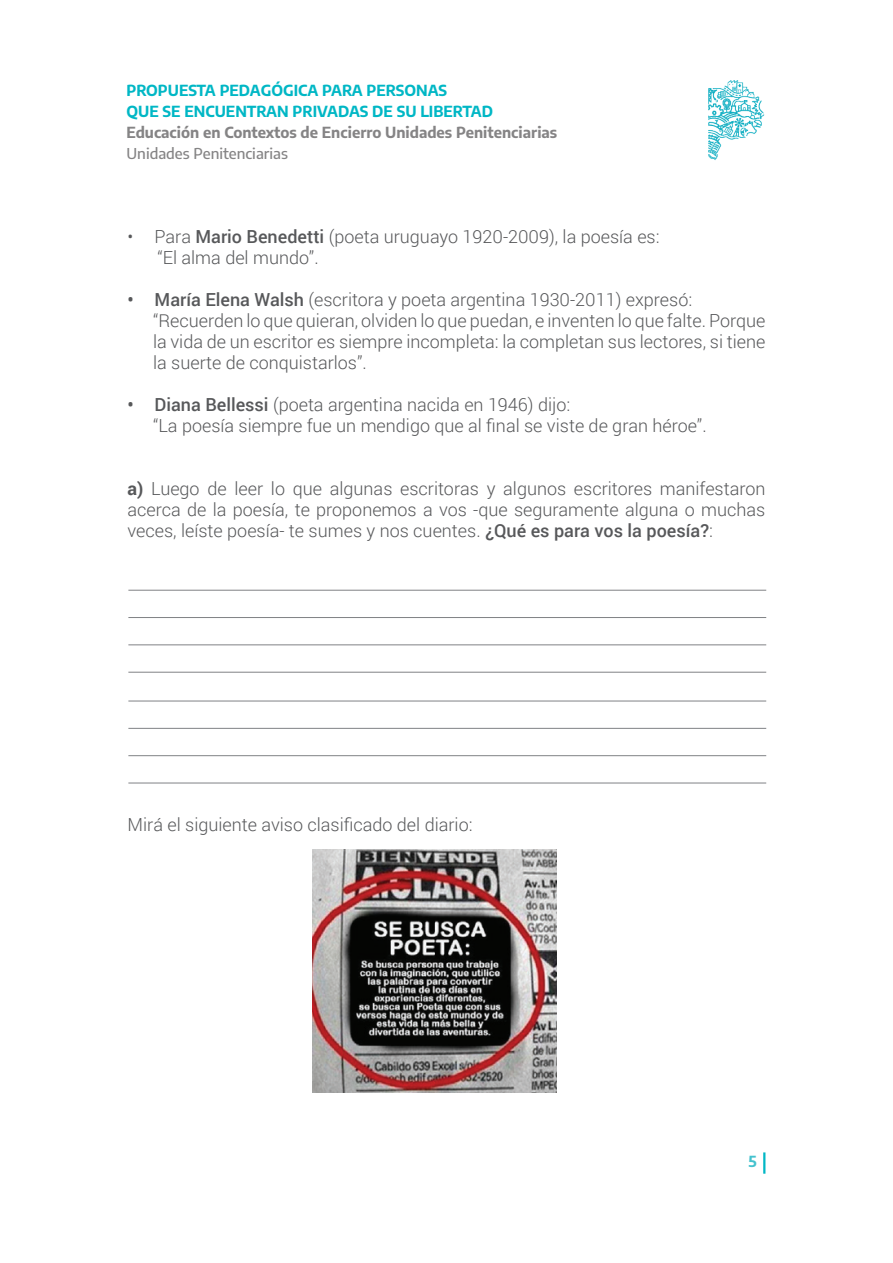
<style>
.page{position:relative;width:893px;height:1263px;background:#fff}
.page>*{position:absolute;margin:0;border:0;box-sizing:border-box;transform-origin:0 0}
.t1{font:300 18px/21px "Roboto";color:#57585a}
.t2{font:700 15px/21px "Encode Sans";color:#00b7c5}
.t3{font:700 15px "Encode Sans";color:#858485}
.t4{font:500 15px "Encode Sans";color:#858485}
.t5{font:700 15px "Encode Sans";color:#44c2ce}
.s1{font-weight:500}
.s2{font-weight:700}
</style>
<div class="page">
<img style="left:708px;top:81px;width:57px;height:79px">
<hr style="left:763px;top:1152px;width:2px;height:22px;background:#00b7c5">
<hr style="left:128px;top:672px;width:638px;height:1px;background:#808285">
<hr style="left:128px;top:645px;width:638px;height:1px;background:#808285">
<hr style="left:128px;top:617px;width:638px;height:1px;background:#808285">
<hr style="left:128px;top:590px;width:638px;height:1px;background:#808285">
<hr style="left:128px;top:783px;width:638px;height:1px;background:#808285">
<hr style="left:128px;top:755px;width:638px;height:1px;background:#808285">
<hr style="left:128px;top:728px;width:638px;height:1px;background:#808285">
<hr style="left:128px;top:701px;width:638px;height:1px;background:#808285">
<img style="left:313px;top:849px;width:243px;height:244px">
<p class="t2" style="left:126px;top:79px;width:368px">PROPUESTA PEDAGÓGICA PARA PERSONAS<br>QUE SE ENCUENTRAN PRIVADAS DE SU LIBERTAD</p>
<p class="t3" style="left:126px;top:121px;width:432px">Educación en Contextos de Encierro Unidades Penitenciarias</p>
<p class="t4" style="left:126px;top:143px;width:163px">Unidades Penitenciarias</p>
<p class="t1" style="left:157px;top:226px;width:504px;text-indent:-30px">• Para <span class="s1">Mario Benedetti</span> (poeta uruguayo 1920-2009), la poesía es: “El alma del mundo”.</p>
<p class="t1" style="left:153px;top:289px;width:614px;text-indent:-26px"><span class="s1">• María Elena Walsh</span> (escritora y poeta argentina 1930-2011) expresó: “Recuerden lo que quieran, olviden lo que puedan, e inventen lo que falte. Porque la vida de un escritor es siempre incompleta: la completan sus lectores, si tiene la suerte de conquistarlos”.</p>
<p class="t1" style="left:153px;top:394px;width:555px;text-indent:-26px"><span class="s1">• Diana Bellessi</span> (poeta argentina nacida en 1946) dijo:<br>“La poesía siempre fue un mendigo que al final se viste de gran héroe”.</p>
<p class="t1" style="left:128px;top:478px;width:639px;text-align:justify"><span class="s2">a)</span> Luego de leer lo que algunas escritoras y algunos escritores manifestaron acerca de la poesía, te proponemos a vos -que seguramente alguna o muchas veces, leíste poesía- te sumes y nos cuentes. <span class="s1">¿Qué es para vos la poesía?</span>:</p>
<p class="t1" style="left:128px;top:814px;width:346px">Mirá el siguiente aviso clasificado del diario:</p>
<p class="t5" style="left:749px;top:1150px;width:10px">5</p>
</div>
